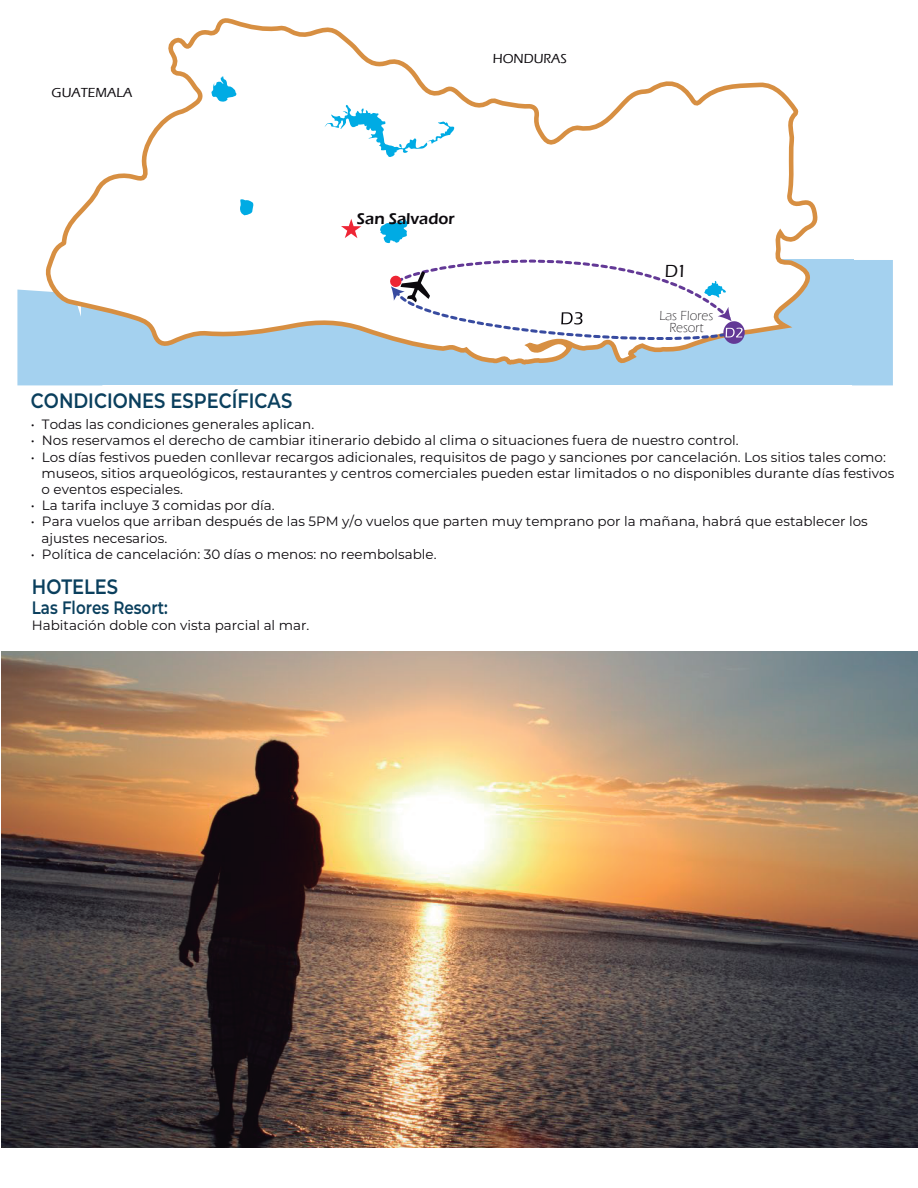
<style>
.page{position:relative;width:918px;height:1188px;background:#fff}
.page>*{position:absolute;margin:0;border:0;box-sizing:border-box;transform-origin:0 0}
.t1{font:600 20.85px "Montserrat";color:#0a3f5d;scale:.86 1}
.t2{font:600 18px "Montserrat";color:#0a3f5d;scale:.84 1}
.t3{font:500 18px "Eras ITC";color:#0c090d}
.t4{font:600 16.2px "Eras ITC";color:#0c090d}
.t5{font:13.5px/16.2px "Montserrat";color:#0c090d}
.t6{font:500 13.5px "Eras ITC";color:#0c090d}
.t7{font:300 13.5px/12px "Eras ITC";color:#0c090d;text-align:center}
</style>
<div class="page">
<div style="left:17px;top:290px;width:28px;height:95px;background:#a4d1ef"></div>
<svg style="left:45px;top:18px;width:776px;height:368px"></svg>
<div style="left:825px;top:260px;width:68px;height:125px;background:#a4d1ef"></div>
<svg style="left:341px;top:219px;width:20px;height:19px"></svg>
<svg style="left:324px;top:103px;width:131px;height:55px"></svg>
<svg style="left:211px;top:76px;width:27px;height:26px"></svg>
<svg style="left:239px;top:199px;width:16px;height:17px"></svg>
<svg style="left:379px;top:218px;width:366px;height:131px"></svg>
<div style="left:390px;top:275px;width:12px;height:12px;background:#ee2534;border-radius:5px"></div>
<img style="left:1px;top:651px;width:917px;height:496px">
<p class="t6" style="left:52px;top:85px;width:82px">GUATEMALA</p>
<p class="t6" style="left:493px;top:51px;width:76px">HONDURAS</p>
<p class="t4" style="left:357px;top:209px;width:100px">San Salvador</p>
<h1 class="t1" style="left:31px;top:386px;width:305px">CONDICIONES ESPECÍFICAS</h1>
<h2 class="t3" style="left:665px;top:261px;width:23px">D 1</h2>
<p class="t7" style="left:659px;top:309px;width:55px">Las Flores<br>Resort</p>
<p class="t5" style="left:31px;top:416px;width:285px">• Todas las condiciones generales aplican.</p>
<p class="t5" style="left:31px;top:432px;width:709px">• Nos reservamos el derecho de cambiar itinerario debido al clima o situaciones fuera de nuestro control.</p>
<p class="t5" style="left:42px;top:448px;width:854px;text-indent:-11px">• Los días festivos pueden conllevar recargos adicionales, requisitos de pago y sanciones por cancelación. Los sitios tales como: museos, sitios arqueológicos, restaurantes y centros comerciales pueden estar limitados o no disponibles durante días festivos o eventos especiales.</p>
<p class="t5" style="left:31px;top:497px;width:245px">• La tarifa incluye 3 comidas por día.</p>
<p class="t5" style="left:42px;top:513px;width:828px;text-indent:-11px">• Para vuelos que arriban después de las 5PM y/o vuelos que parten muy temprano por la mañana, habrá que establecer los ajustes necesarios.</p>
<p class="t5" style="left:31px;top:545px;width:407px">• Política de cancelación: 30 días o menos: no reembolsable.</p>
<h1 class="t1" style="left:32px;top:572px;width:102px">HOTELES</h1>
<h2 class="t2" style="left:32px;top:594px;width:163px">Las Flores Resort:</h2>
<p class="t5" style="left:32px;top:617px;width:279px">Habitación doble con vista parcial al mar.</p>
</div>
